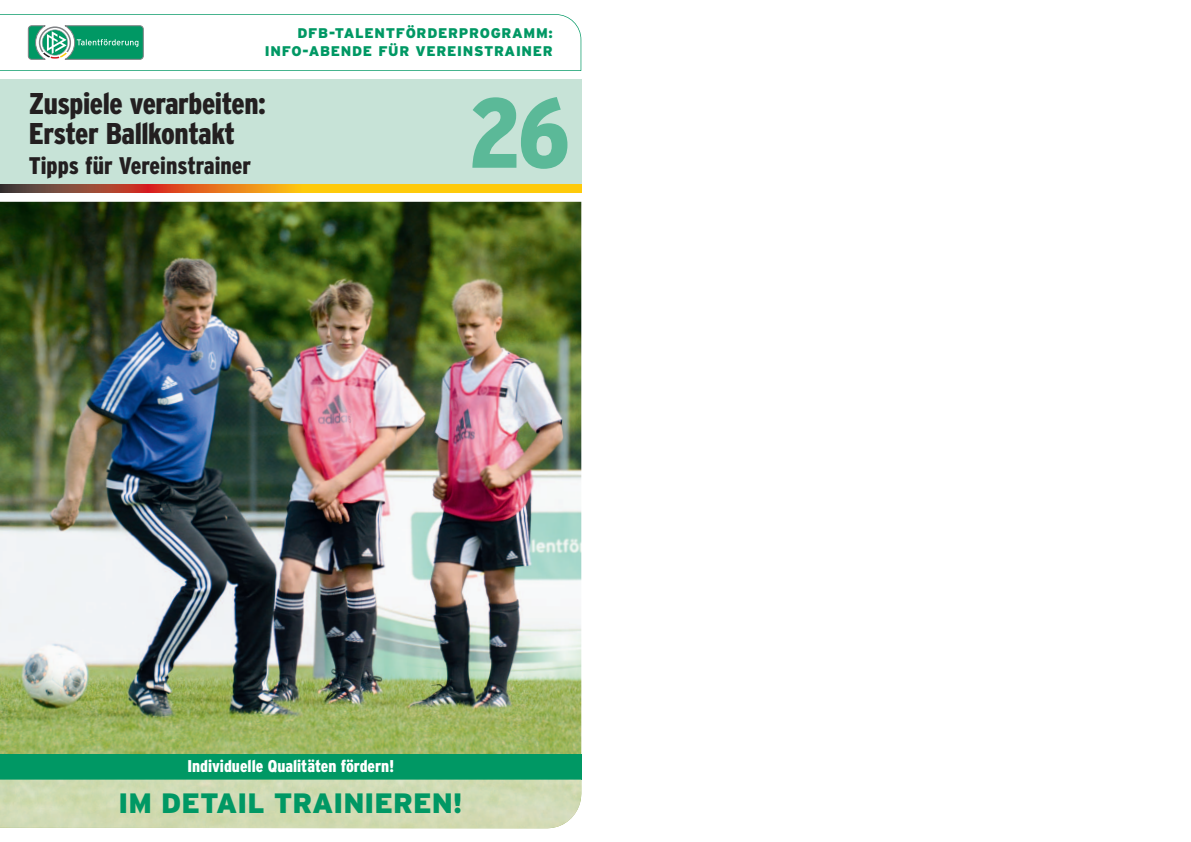
<style>
.page{position:relative;width:1191px;height:842px;background:#fff}
.page>*{position:absolute;margin:0;border:0;box-sizing:border-box;transform-origin:0 0}
.t1{font:900 condensed 99px "Interstate";color:#5bb998}
.t2{font:900 condensed 30px/30px "Interstate";letter-spacing:-.015em;color:#231f20}
.t3{font:900 28px "Interstate";color:#009864}
.t4{font:900 condensed 24px "Interstate";color:#231f20}
.t5{font:900 condensed 17px "Interstate";color:#fff}
.t6{font:900 14px/18px "Interstate";letter-spacing:.05em;color:#009864;text-align:right}
</style>
<div class="page">
<img style="left:0;top:202px;width:581px;height:552px">
<div style="left:0;top:79px;width:581px;height:114px;background:#c7e3d7"></div>
<div style="left:0;top:754px;width:581px;height:26px;background:#009864"></div>
<svg style="left:0;top:14px;width:581px;height:57px"></svg>
<div style="left:301px;top:184px;width:280px;height:9px;background:#feca0a"></div>
<svg style="left:0;top:184px;width:147px;height:9px"></svg>
<svg style="left:147px;top:184px;width:154px;height:9px"></svg>
<p class="t6" style="left:265px;top:24px;width:289px">DFB-TALENTFÖRDERPROGRAMM:<br>INFO-ABENDE FÜR VEREINSTRAINER</p>
<h2 class="t2" style="left:29px;top:88px;width:238px">Zuspiele verarbeiten:<br>Erster Ballkontakt</h2>
<h3 class="t4" style="left:29px;top:152px;width:224px">Tipps für Vereinstrainer</h3>
<h1 class="t1" style="left:469px;top:78px;width:103px">26</h1>
<p class="t5" style="left:187px;top:757px;width:208px">Individuelle Qualitäten fördern!</p>
<h3 class="t3" style="left:119px;top:787px;width:346px">IM DETAIL TRAINIEREN!</h3>
</div>
